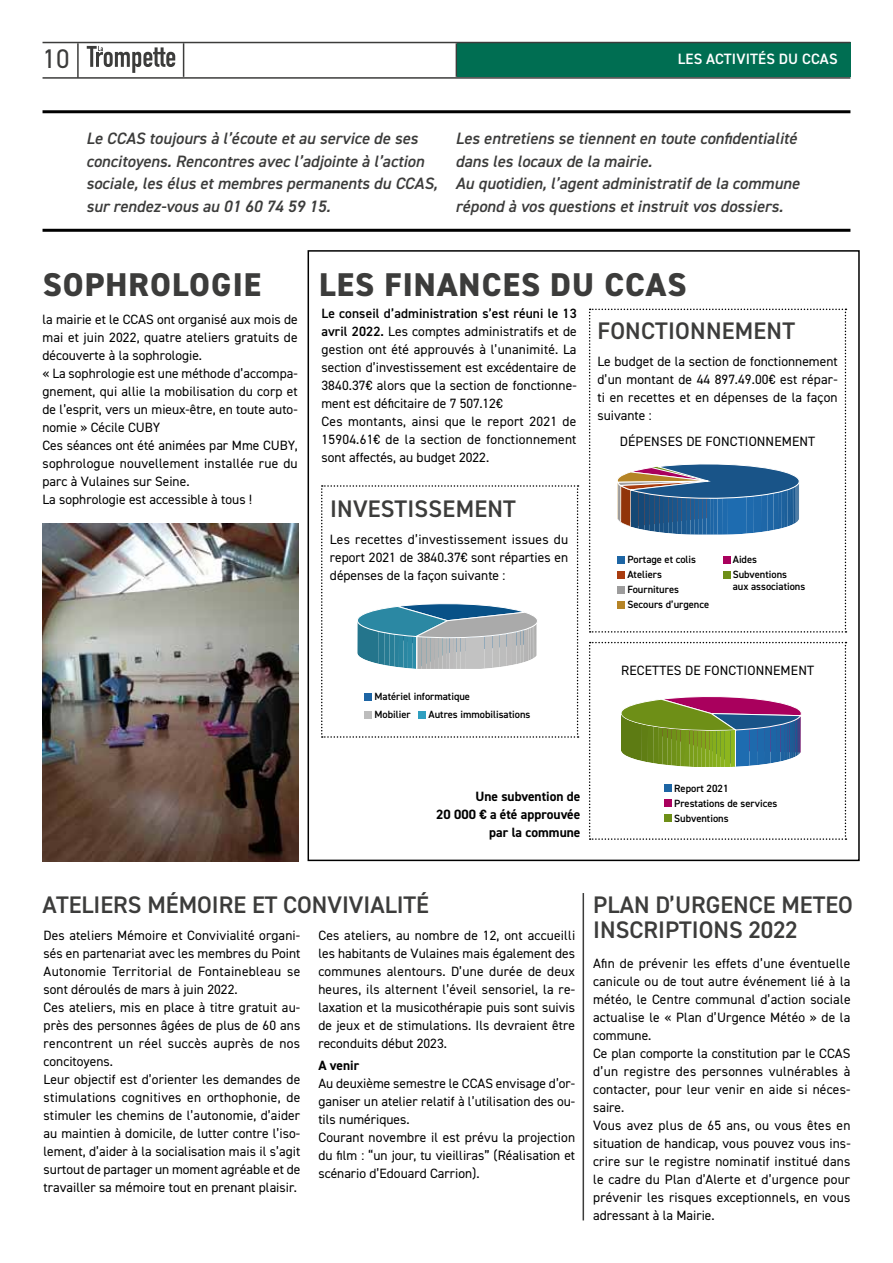
<style>
.page{position:relative;width:893px;height:1263px;background:#fff}
.page>*{position:absolute;margin:0;border:0;box-sizing:border-box;transform-origin:0 0}
.t1{font:800 33px "DIN2014";letter-spacing:.035em;color:#3c3c3b}
.t2{font:27px "DIN2014";color:#3c3c3b}
.t3{font:600 24px/25.5px "DIN2014";color:#3c3c3b}
.t4{font:italic 600 16.5px/22.5px "DIN2014";color:#3c3c3b}
.t5{font:600 15px "DIN2014";letter-spacing:.01em;color:#fff}
.t6{font:13.5px/18px "DIN2014";letter-spacing:.005em;color:#000}
.t7{font:700 13.5px/18px "DIN2014";color:#000;text-align:right}
.t8{font:600 10.5px/15px "DIN2014";color:#000}
.s1{font-weight:600}
</style>
<div class="page">
<hr style="left:456px;top:43px;width:1px;height:34px;background:#3c3c3b">
<svg style="left:87px;top:46px;width:88px;height:27px"></svg>
<hr style="left:43px;top:77px;width:807px;height:2px;background:#3c3c3b">
<hr style="left:183px;top:43px;width:1px;height:34px;background:#3c3c3b">
<hr style="left:77px;top:43px;width:2px;height:35px;background:#3c3c3b">
<div style="left:457px;top:43px;width:393px;height:34px;background:#006e52"></div>
<hr style="left:43px;top:42px;width:807px;height:1px;background:#3c3c3b">
<img style="left:43px;top:523px;width:255px;height:338px">
<hr style="left:43px;top:110px;width:807px;height:3px;background:#000">
<hr style="left:43px;top:229px;width:807px;height:3px;background:#000">
<svg style="left:589px;top:309px;width:257px;height:324px"></svg>
<svg style="left:589px;top:642px;width:257px;height:198px"></svg>
<hr style="left:735px;top:730px;width:1px;height:37px;background:#fff">
<svg style="left:321px;top:485px;width:258px;height:253px"></svg>
<hr style="left:583px;top:893px;width:1px;height:327px;background:#3c3c3b">
<div style="left:308px;top:250px;width:552px;height:611px;border:2px solid #000"></div>
<h2 class="t2" style="left:43px;top:42px;width:28px">10</h2>
<p class="t5" style="left:678px;top:49px;width:161px">LES ACTIVITÉS DU CCAS</p>
<p class="t4" style="left:86px;top:127px;width:353px">Le CCAS toujours à l’écoute et au service de ses concitoyens. Rencontres avec l’adjointe à l’action sociale, les élus et membres permanents du CCAS, sur rendez-vous au 01 60 74 59 15.</p>
<p class="t4" style="left:455px;top:127px;width:345px">Les entretiens se tiennent en toute confidentialité dans les locaux de la mairie.<br>Au quotidien, l’agent administratif de la commune répond à vos questions et instruit vos dossiers.</p>
<h1 class="t1" style="left:43px;top:262px;width:220px">SOPHROLOGIE</h1>
<h1 class="t1" style="left:319px;top:262px;width:369px">LES FINANCES DU CCAS</h1>
<p class="t6" style="left:43px;top:310px;width:257px">la mairie et le CCAS ont organisé aux mois de mai et juin 2022, quatre ateliers gratuits de découverte à la sophrologie.<br>« La sophrologie est une méthode d’accompa&shy;gnement, qui allie la mobilisation du corp et de l’esprit, vers un mieux-être, en toute auto&shy;nomie » Cécile CUBY<br>Ces séances ont été animées par Mme CUBY, sophrologue nouvellement installée rue du parc à Vulaines sur Seine.<br>La sophrologie est accessible à tous !</p>
<p class="t6" style="left:321px;top:304px;width:257px"><span class="s1">Le conseil d’administration s’est réuni le 13 avril 2022.</span> Les comptes administratifs et de gestion ont été approuvés à l’unanimité. La section d’investissement est excédentaire de 3840.37€ alors que la section de fonctionne&shy;ment est déficitaire de 7 507.12€<br>Ces montants, ainsi que le report 2021 de 15904.61€ de la section de fonctionnement sont affectés, au budget 2022.</p>
<h3 class="t3" style="left:330px;top:496px;width:187px">INVESTISSEMENT</h3>
<p class="t6" style="left:330px;top:530px;width:240px;text-align:justify">Les recettes d’investissement issues du report 2021 de 3840.37€ sont réparties en dépenses de la façon suivante :</p>
<h3 class="t3" style="left:597px;top:318px;width:199px">FONCTIONNEMENT</h3>
<p class="t6" style="left:597px;top:352px;width:242px;text-align:justify">Le budget de la section de fonctionnement d’un montant de 44 897.49.00€ est répar&shy;ti en recettes et en dépenses de la façon suivante :</p>
<p class="t6" style="left:620px;top:432px;width:197px">DÉPENSES DE FONCTIONNEMENT</p>
<p class="t8" style="left:627px;top:552px;width:83px">Portage et colis<br>Ateliers<br>Fournitures<br>Secours d’urgence</p>
<p class="t8" style="left:733px;top:552px;width:56px">Aides<br>Subventions</p>
<p class="t8" style="left:733px;top:579px;width:74px">aux associations</p>
<p class="t8" style="left:374px;top:687px;width:97px;line-height:18px">Matériel informatique<br>Mobilier</p>
<p class="t8" style="left:428px;top:707px;width:103px">Autres immobilisations</p>
<p class="t6" style="left:621px;top:661px;width:194px">RECETTES DE FONCTIONNEMENT</p>
<p class="t7" style="left:436px;top:788px;width:146px">Une subvention de<br>20 000 € a été approuvée par la commune</p>
<p class="t8" style="left:674px;top:780px;width:105px">Report 2021<br>Prestations de services<br>Subventions</p>
<h3 class="t3" style="left:43px;top:891px;width:388px">ATELIERS MÉMOIRE ET CONVIVIALITÉ</h3>
<p class="t6" style="left:44px;top:926px;width:258px">Des ateliers Mémoire et Convivialité organi&shy;sés en partenariat avec les membres du Point Autonomie Territorial de Fontainebleau se sont déroulés de mars à juin 2022.<br>Ces ateliers, mis en place à titre gratuit au&shy;près des personnes âgées de plus de 60 ans rencontrent un réel succès auprès de nos concitoyens.<br>Leur objectif est d’orienter les demandes de stimulations cognitives en orthophonie, de stimuler les chemins de l’autonomie, d’aider au maintien à domicile, de lutter contre l’iso&shy;lement, d’aider à la socialisation mais il s’agit surtout de partager un moment agréable et de travailler sa mémoire tout en prenant plaisir.</p>
<p class="t6" style="left:318px;top:926px;width:258px;text-align:justify">Ces ateliers, au nombre de 12, ont accueilli les habitants de Vulaines mais également des communes alentours. D’une durée de deux heures, ils alternent l’éveil sensoriel, la re&shy;laxation et la musicothérapie puis sont suivis de jeux et de stimulations. Ils devraient être reconduits début 2023.</p>
<p class="t7" style="left:318px;top:1056px;width:42px">A venir</p>
<p class="t6" style="left:318px;top:1074px;width:258px">Au deuxième semestre le CCAS envisage d’or&shy;ganiser un atelier relatif à l’utilisation des ou&shy;tils numériques.<br>Courant novembre il est prévu la projection du film : “un jour, tu vieilliras” (Réalisation et scénario d’Edouard Carrion).</p>
<h3 class="t3" style="left:593px;top:891px;width:261px">PLAN D’URGENCE METEO<br>INSCRIPTIONS 2022</h3>
<p class="t6" style="left:593px;top:954px;width:259px">Afin de prévenir les effets d’une éventuelle canicule ou de tout autre événement lié à la météo, le Centre communal d’action sociale actualise le « Plan d’Urgence Météo » de la commune.<br>Ce plan comporte la constitution par le CCAS d’un registre des personnes vulnérables à contacter, pour leur venir en aide si néces&shy;saire.<br>Vous avez plus de 65 ans, ou vous êtes en situation de handicap, vous pouvez vous ins&shy;crire sur le registre nominatif institué dans le cadre du Plan d’Alerte et d’urgence pour prévenir les risques exceptionnels, en vous adressant à la Mairie.</p>
</div>
